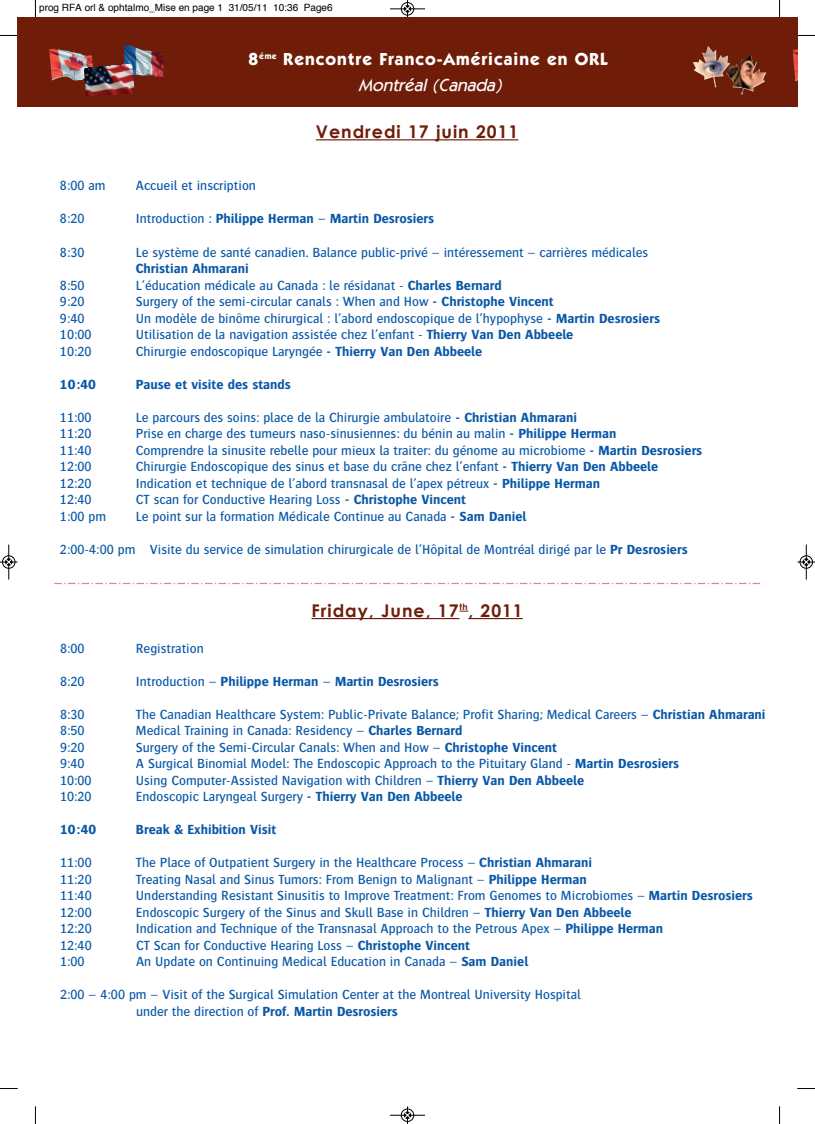
<style>
.page{position:relative;width:815px;height:1124px;background:#fff}
.page>*{position:absolute;margin:0;border:0;box-sizing:border-box;transform-origin:0 0}
.t1{font:700 17.5px/25px "Itc Kabel";letter-spacing:.055em;color:#fff;text-align:center}
.t2{font:700 17.5px "Century Gothic";letter-spacing:.055em;color:#6f1d09}
.t3{font:500 13.75px/16.5px "Bosis";color:#0a58a8}
.t4{font:700 13.75px "Bosis";color:#0a58a8}
.t5{font:10px "Helvetica";color:#000}
.s1{font-weight:500;font-style:italic}
.s2{font-weight:500}
.s3{font-weight:700}
</style>
<div class="page">
<div style="left:18px;top:18px;width:779px;height:88px;background:#6f1d09"></div>
<hr style="left:316px;top:139px;width:202px;height:1px;background:#6f1d09">
<hr style="left:312px;top:618px;width:147px;height:1px;background:#6f1d09">
<hr style="left:468px;top:618px;width:55px;height:1px;background:#6f1d09">
<svg style="left:54px;top:582px;width:706px;height:2px"></svg>
<img style="left:124px;top:45px;width:39px;height:32px">
<img style="left:49px;top:49px;width:44px;height:32px">
<img style="left:84px;top:65px;width:51px;height:31px">
<img style="left:730px;top:54px;width:36px;height:41px">
<img style="left:693px;top:46px;width:37px;height:41px">
<img style="left:793px;top:49px;width:4px;height:32px">
<svg style="left:35px;top:0;width:1px;height:18px"></svg>
<svg style="left:0;top:35px;width:18px;height:1px"></svg>
<svg style="left:779px;top:0;width:1px;height:18px"></svg>
<svg style="left:797px;top:35px;width:18px;height:1px"></svg>
<svg style="left:35px;top:1106px;width:1px;height:17px"></svg>
<svg style="left:0;top:1088px;width:18px;height:1px"></svg>
<svg style="left:779px;top:1106px;width:1px;height:17px"></svg>
<svg style="left:797px;top:1088px;width:18px;height:1px"></svg>
<div style="left:401px;top:2px;width:13px;height:14px;border:1px solid #fff;border-radius:50%"></div>
<hr style="left:390px;top:9px;width:35px;height:1px;background:#000">
<div style="left:401px;top:2px;width:13px;height:13px;border:1px solid #000;border-radius:50%"></div>
<svg style="left:404px;top:0;width:7px;height:18px"></svg>
<hr style="left:390px;top:1114px;width:35px;height:1px;background:#000">
<div style="left:401px;top:1108px;width:13px;height:13px;border:1px solid #000;border-radius:50%"></div>
<svg style="left:404px;top:1106px;width:7px;height:17px"></svg>
<hr style="left:9px;top:544px;width:1px;height:35px;background:#000">
<div style="left:2px;top:555px;width:13px;height:13px;border:1px solid #000;border-radius:50%"></div>
<svg style="left:0;top:558px;width:18px;height:7px"></svg>
<hr style="left:806px;top:544px;width:1px;height:35px;background:#000">
<div style="left:800px;top:555px;width:13px;height:13px;border:1px solid #000;border-radius:50%"></div>
<svg style="left:798px;top:558px;width:17px;height:7px"></svg>
<p class="t5" style="left:39px;top:4px;width:295px">prog RFA orl &amp; ophtalmo_Mise en page 1 31/05/11 10:36 Page6</p>
<p class="t1" style="left:249px;top:48px;width:361px">8<sup>éme</sup> Rencontre Franco-Américaine en ORL<br><span class="s1">Montréal (Canada)</span></p>
<p class="t2" style="left:316px;top:120px;width:204px">Vendredi 17 juin 2011</p>
<p class="t3" style="left:60px;top:177px;width:47px">8:00 am</p>
<p class="t3" style="left:136px;top:177px;width:122px">Accueil et inscription</p>
<p class="t3" style="left:60px;top:210px;width:26px">8:20</p>
<p class="t4" style="left:136px;top:211px;width:300px"><span class="s2">Introduction :</span> Philippe Herman – Martin Desrosiers</p>
<p class="t3" style="left:60px;top:243px;width:26px">8:30</p>
<p class="t3" style="left:136px;top:243px;width:514px">Le système de santé canadien. Balance public-privé – intéressement – carrières médicales</p>
<p class="t4" style="left:136px;top:260px;width:114px">Christian Ahmarani</p>
<p class="t3" style="left:60px;top:276px;width:26px">8:50</p>
<p class="t3" style="left:136px;top:276px;width:368px">L’éducation médicale au Canada : le résidanat - <span class="s3">Charles Bernard</span></p>
<p class="t3" style="left:60px;top:293px;width:26px">9:20</p>
<p class="t3" style="left:136px;top:293px;width:419px">Surgery of the semi-circular canals : When and How <span class="s3">- Christophe Vincent</span></p>
<p class="t3" style="left:60px;top:309px;width:26px">9:40</p>
<p class="t3" style="left:136px;top:309px;width:526px">Un modèle de binôme chirurgical : l’abord endoscopique de l’hypophyse <span class="s3">- Martin Desrosiers</span></p>
<p class="t3" style="left:60px;top:326px;width:33px">10:00</p>
<p class="t3" style="left:136px;top:326px;width:439px">Utilisation de la navigation assistée chez l’enfant - <span class="s3">Thierry Van Den Abbeele</span></p>
<p class="t3" style="left:60px;top:342px;width:33px">10:20</p>
<p class="t3" style="left:136px;top:342px;width:348px">Chirurgie endoscopique Laryngée <span class="s3">- Thierry Van Den Abbeele</span></p>
<p class="t4" style="left:60px;top:376px;width:38px">10:40</p>
<p class="t4" style="left:136px;top:376px;width:157px">Pause et visite des stands</p>
<p class="t3" style="left:60px;top:408px;width:33px">11:00</p>
<p class="t3" style="left:136px;top:408px;width:443px">Le parcours des soins: place de la Chirurgie ambulatoire <span class="s3">- Christian Ahmarani</span></p>
<p class="t3" style="left:60px;top:425px;width:33px">11:20</p>
<p class="t3" style="left:136px;top:425px;width:482px">Prise en charge des tumeurs naso-sinusiennes: du bénin au malin <span class="s3">- Philippe Herman</span></p>
<p class="t3" style="left:60px;top:441px;width:33px">11:40</p>
<p class="t3" style="left:136px;top:441px;width:568px">Comprendre la sinusite rebelle pour mieux la traiter: du génome au microbiome <span class="s3">- Martin Desrosiers</span></p>
<p class="t3" style="left:60px;top:458px;width:33px">12:00</p>
<p class="t3" style="left:136px;top:458px;width:524px">Chirurgie Endoscopique des sinus et base du crâne chez l’enfant <span class="s3">- Thierry Van Den Abbeele</span></p>
<p class="t3" style="left:60px;top:474px;width:33px">12:20</p>
<p class="t3" style="left:136px;top:474px;width:466px">Indication et technique de l’abord transnasal de l’apex pétreux <span class="s3">- Philippe Herman</span></p>
<p class="t3" style="left:60px;top:491px;width:33px">12:40</p>
<p class="t3" style="left:136px;top:491px;width:332px">CT scan for Conductive Hearing Loss <span class="s3">- Christophe Vincent</span></p>
<p class="t3" style="left:60px;top:507px;width:48px">1:00 pm</p>
<p class="t3" style="left:136px;top:507px;width:392px">Le point sur la formation Médicale Continue au Canada <span class="s3">- Sam Daniel</span></p>
<p class="t3" style="left:60px;top:540px;width:629px">2:00-4:00 pm Visite du service de simulation chirurgicale de l’Hôpital de Montréal dirigé par le <span class="s3">Pr Desrosiers</span></p>
<p class="t2" style="left:312px;top:599px;width:213px">Friday, June, 17<sup>th</sup>, 2011</p>
<p class="t3" style="left:60px;top:639px;width:26px">8:00</p>
<p class="t3" style="left:136px;top:639px;width:69px">Registration</p>
<p class="t3" style="left:60px;top:672px;width:26px">8:20</p>
<p class="t4" style="left:136px;top:672px;width:304px"><span class="s2">Introduction –</span> Philippe Herman – Martin Desrosiers</p>
<p class="t3" style="left:60px;top:705px;width:26px">8:30</p>
<p class="t3" style="left:136px;top:705px;width:631px">The Canadian Healthcare System: Public-Private Balance; Profit Sharing; Medical Careers – <span class="s3">Christian Ahmarani</span></p>
<p class="t3" style="left:60px;top:722px;width:26px">8:50</p>
<p class="t3" style="left:136px;top:722px;width:328px">Medical Training in Canada: Residency – <span class="s3">Charles Bernard</span></p>
<p class="t3" style="left:60px;top:738px;width:26px">9:20</p>
<p class="t3" style="left:136px;top:738px;width:423px">Surgery of the Semi-Circular Canals: When and How – <span class="s3">Christophe Vincent</span></p>
<p class="t3" style="left:60px;top:755px;width:26px">9:40</p>
<p class="t3" style="left:136px;top:755px;width:545px">A Surgical Binomial Model: The Endoscopic Approach to the Pituitary Gland - <span class="s3">Martin Desrosiers</span></p>
<p class="t3" style="left:60px;top:771px;width:33px">10:00</p>
<p class="t3" style="left:136px;top:771px;width:450px">Using Computer-Assisted Navigation with Children – <span class="s3">Thierry Van Den Abbeele</span></p>
<p class="t3" style="left:60px;top:788px;width:33px">10:20</p>
<p class="t3" style="left:136px;top:788px;width:328px">Endoscopic Laryngeal Surgery <span class="s3">- Thierry Van Den Abbeele</span></p>
<p class="t4" style="left:60px;top:821px;width:38px">10:40</p>
<p class="t4" style="left:136px;top:821px;width:142px">Break &amp; Exhibition Visit</p>
<p class="t3" style="left:60px;top:854px;width:33px">11:00</p>
<p class="t3" style="left:136px;top:854px;width:458px">The Place of Outpatient Surgery in the Healthcare Process – <span class="s3">Christian Ahmarani</span></p>
<p class="t3" style="left:60px;top:870px;width:33px">11:20</p>
<p class="t3" style="left:136px;top:870px;width:452px">Treating Nasal and Sinus Tumors: From Benign to Malignant – <span class="s3">Philippe Herman</span></p>
<p class="t3" style="left:60px;top:887px;width:33px">11:40</p>
<p class="t3" style="left:136px;top:887px;width:618px">Understanding Resistant Sinusitis to Improve Treatment: From Genomes to Microbiomes – <span class="s3">Martin Desrosiers</span></p>
<p class="t3" style="left:60px;top:903px;width:33px">12:00</p>
<p class="t3" style="left:136px;top:903px;width:497px">Endoscopic Surgery of the Sinus and Skull Base in Children – <span class="s3">Thierry Van Den Abbeele</span></p>
<p class="t3" style="left:60px;top:920px;width:33px">12:20</p>
<p class="t3" style="left:136px;top:920px;width:529px">Indication and Technique of the Transnasal Approach to the Petrous Apex – <span class="s3">Philippe Herman</span></p>
<p class="t3" style="left:60px;top:936px;width:33px">12:40</p>
<p class="t3" style="left:136px;top:936px;width:335px">CT Scan for Conductive Hearing Loss – <span class="s3">Christophe Vincent</span></p>
<p class="t3" style="left:60px;top:953px;width:26px">1:00</p>
<p class="t3" style="left:136px;top:953px;width:394px">An Update on Continuing Medical Education in Canada – <span class="s3">Sam Daniel</span></p>
<p class="t3" style="left:136px;top:986px;width:446px;text-indent:-76px">2:00 – 4:00 pm – Visit of the Surgical Simulation Center at the Montreal University Hospital under the direction of <span class="s3">Prof. Martin Desrosiers</span></p>
</div>
